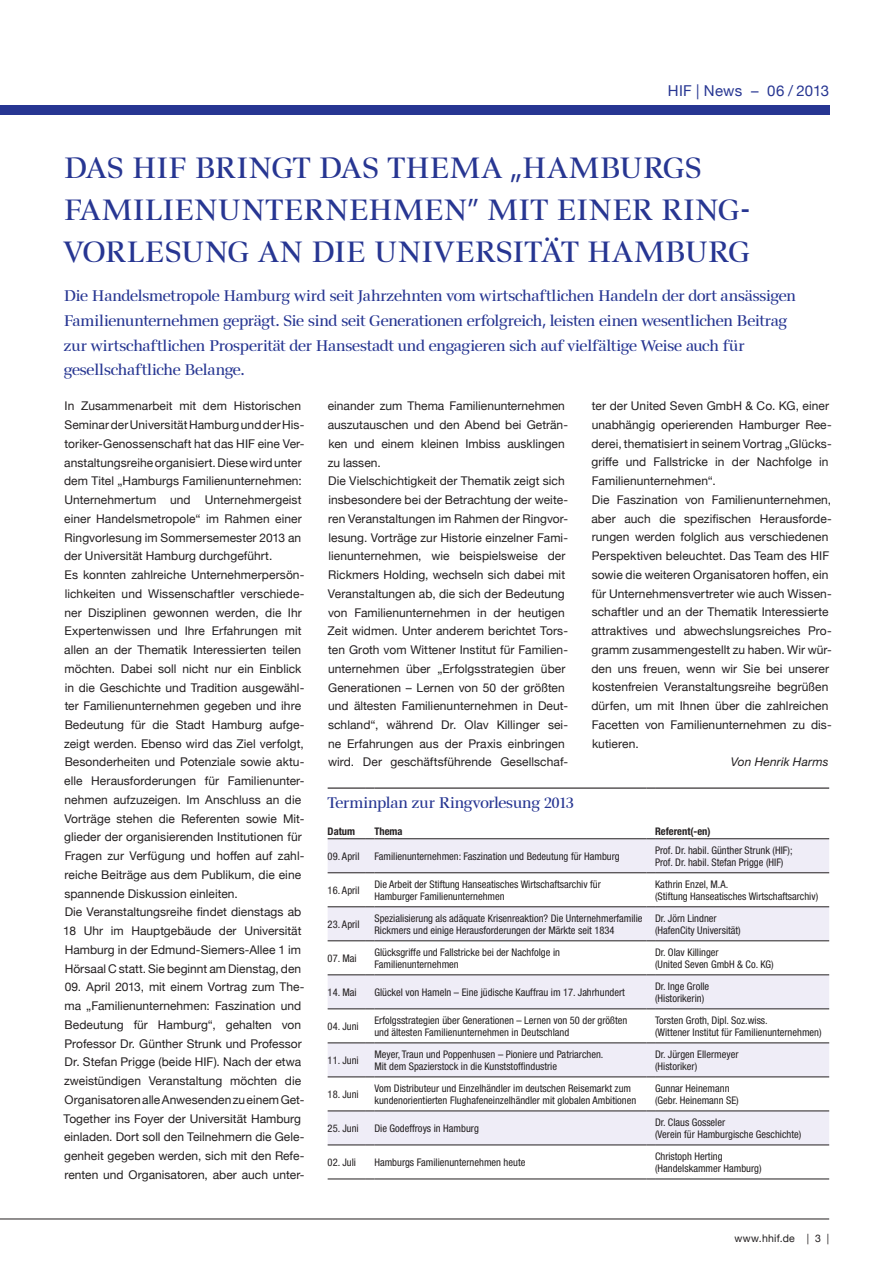
<style>
.page{position:relative;width:893px;height:1263px;background:#fff}
.page>*{position:absolute;margin:0;border:0;box-sizing:border-box;transform-origin:0 0}
.t1{font:30px/42px "Essenz R Buch";letter-spacing:.015em;color:#273692}
.t2{font:15.75px/24.8px "Essenz R Buch";letter-spacing:-.01em;color:#273692}
.t3{font:15.75px "Essenz R Buch";letter-spacing:-.03em;color:#273692}
.t4{font:15px "Helvetica Neue";letter-spacing:.01em;color:#273692}
.t5{font:12px/18.8px "Helvetica Neue";letter-spacing:.005em;color:#231f20}
.t6{font:italic 12px "Helvetica Neue";letter-spacing:.015em;color:#231f20}
.t7{font:condensed 10.5px/12.8px "Helvetica Neue";color:#231f20}
.t8{font:700 condensed 10.5px "Helvetica Neue";color:#231f20}
.t9{font:10.5px "Helvetica Neue";letter-spacing:.025em;color:#231f20}
</style>
<div class="page">
<div style="left:0;top:106px;width:829px;height:9px;background:#273692"></div>
<hr style="left:0;top:1218px;width:829px;height:1px;background:#231f20">
<svg style="left:328px;top:839px;width:501px;height:306px;fill:#efedf7"></svg>
<hr style="left:328px;top:787px;width:38px;height:2px;background:#231f20">
<svg style="left:366px;top:787px;width:8px;height:2px"></svg>
<hr style="left:374px;top:787px;width:273px;height:2px;background:#231f20">
<svg style="left:647px;top:787px;width:8px;height:2px"></svg>
<hr style="left:655px;top:787px;width:174px;height:2px;background:#231f20">
<hr style="left:328px;top:838px;width:38px;height:1px;background:#231f20">
<hr style="left:374px;top:838px;width:273px;height:1px;background:#231f20">
<hr style="left:655px;top:838px;width:174px;height:1px;background:#231f20">
<hr style="left:328px;top:872px;width:38px;height:1px;background:#231f20">
<hr style="left:374px;top:872px;width:273px;height:1px;background:#231f20">
<hr style="left:655px;top:872px;width:174px;height:1px;background:#231f20">
<hr style="left:328px;top:1179px;width:38px;height:1px;background:#231f20">
<hr style="left:374px;top:1179px;width:273px;height:1px;background:#231f20">
<hr style="left:655px;top:1179px;width:174px;height:1px;background:#231f20">
<hr style="left:328px;top:906px;width:38px;height:1px;background:#231f20">
<hr style="left:374px;top:906px;width:273px;height:1px;background:#231f20">
<hr style="left:655px;top:906px;width:174px;height:1px;background:#231f20">
<hr style="left:328px;top:940px;width:38px;height:1px;background:#231f20">
<hr style="left:374px;top:940px;width:273px;height:1px;background:#231f20">
<hr style="left:655px;top:940px;width:174px;height:1px;background:#231f20">
<hr style="left:328px;top:974px;width:38px;height:1px;background:#231f20">
<hr style="left:374px;top:974px;width:273px;height:1px;background:#231f20">
<hr style="left:655px;top:974px;width:174px;height:1px;background:#231f20">
<hr style="left:328px;top:1008px;width:38px;height:1px;background:#231f20">
<hr style="left:374px;top:1008px;width:273px;height:1px;background:#231f20">
<hr style="left:655px;top:1008px;width:174px;height:1px;background:#231f20">
<hr style="left:328px;top:1043px;width:38px;height:1px;background:#231f20">
<hr style="left:374px;top:1043px;width:273px;height:1px;background:#231f20">
<hr style="left:655px;top:1043px;width:174px;height:1px;background:#231f20">
<hr style="left:328px;top:1077px;width:38px;height:1px;background:#231f20">
<hr style="left:374px;top:1077px;width:273px;height:1px;background:#231f20">
<hr style="left:655px;top:1077px;width:174px;height:1px;background:#231f20">
<hr style="left:328px;top:1111px;width:38px;height:1px;background:#231f20">
<hr style="left:374px;top:1111px;width:273px;height:1px;background:#231f20">
<hr style="left:655px;top:1111px;width:174px;height:1px;background:#231f20">
<hr style="left:328px;top:1145px;width:38px;height:1px;background:#231f20">
<hr style="left:374px;top:1145px;width:273px;height:1px;background:#231f20">
<hr style="left:655px;top:1145px;width:174px;height:1px;background:#231f20">
<p class="t4" style="left:668px;top:78px;width:163px">HIF | News – 06 / 2013</p>
<h1 class="t1" style="left:64px;top:148px;width:687px;text-indent:131px">bringt das Thema „Hamburgs<br>Familienunternehmen“ mit einer Ring&shy;vorlesung an die Universität Hamburg</h1>
<h1 class="t1" style="left:64px;top:148px;width:87px">Das HIF</h1>
<p class="t2" style="left:64px;top:284px;width:733px">Die Handelsmetropole Hamburg wird seit Jahrzehnten vom wirtschaftlichen Handeln der dort ansässigen Familienunternehmen geprägt. Sie sind seit Generationen erfolgreich, leisten einen wesentlichen Beitrag zur wirtschaftlichen Prosperität der Hansestadt und engagieren sich auf vielfältige Weise auch für gesellschaftliche Belange.</p>
<p class="t5" style="left:327px;top:396px;width:242px">einander zum Thema Familienunternehmen auszutauschen und den Abend bei Geträn&shy;ken und einem kleinen Imbiss ausklingen zu lassen.<br>Die Vielschichtigkeit der Thematik zeigt sich insbesondere bei der Betrachtung der weite&shy;ren Veranstaltungen im Rahmen der Ringvor&shy;lesung. Vorträge zur Historie einzelner Fami&shy;lienunternehmen, wie beispielsweise der Rickmers Holding, wechseln sich dabei mit Veranstaltungen ab, die sich der Bedeutung von Familienunternehmen in der heutigen Zeit widmen. Unter anderem berichtet Tors&shy;ten Groth vom Wittener Institut für Familien&shy;unternehmen über „Erfolgsstrategien über Generationen – Lernen von 50 der größten und ältesten Familienunternehmen in Deut&shy;schland“, während Dr. Olav Killinger sei&shy;ne Erfahrungen aus der Praxis einbringen wird. Der geschäftsführende Gesellschaf-</p>
<p class="t5" style="left:591px;top:396px;width:242px">ter der United Seven GmbH &amp; Co. KG, einer unabhängig operierenden Hamburger Ree&shy;derei, thematisiert in seinem Vortrag „Glücks&shy;griffe und Fallstricke in der Nachfolge in Familienunternehmen“.<br>Die Faszination von Familienunternehmen, aber auch die spezifischen Herausforde&shy;rungen werden folglich aus verschiedenen Perspektiven beleuchtet. Das Team des HIF sowie die weiteren Organisatoren hoffen, ein für Unternehmensvertreter wie auch Wissen&shy;schaftler und an der Thematik Interessierte attraktives und abwechslungsreiches Pro&shy;gramm zusammengestellt zu haben. Wir wür&shy;den uns freuen, wenn wir Sie bei unserer kostenfreien Veranstaltungsreihe begrüßen dürfen, um mit Ihnen über die zahlreichen Facetten von Familienunternehmen zu dis&shy;kutieren.</p>
<p class="t5" style="left:63px;top:396px;width:243px">In Zusammenarbeit mit dem Historischen Seminar der Universität Hamburg und der His&shy;toriker-Genossenschaft hat das HIF eine Ver&shy;anstaltungsreihe organisiert. Diese wird unter dem Titel „Hamburgs Familienunternehmen:<br>Unternehmertum und Unternehmergeist einer Handelsmetropole“ im Rahmen einer Ringvorlesung im Sommersemester 2013 an der Universität Hamburg durchgeführt.<br>Es konnten zahlreiche Unternehmerpersön&shy;lichkeiten und Wissenschaftler verschiede&shy;ner Disziplinen gewonnen werden, die Ihr Expertenwissen und Ihre Erfahrungen mit allen an der Thematik Interessierten teilen möchten. Dabei soll nicht nur ein Einblick in die Geschichte und Tradition ausgewähl&shy;ter Familienunternehmen gegeben und ihre Bedeutung für die Stadt Hamburg aufge&shy;zeigt werden. Ebenso wird das Ziel verfolgt, Besonderheiten und Potenziale sowie aktu&shy;elle Herausforderungen für Familienunter&shy;nehmen aufzuzeigen. Im Anschluss an die Vorträge stehen die Referenten sowie Mit&shy;glieder der organisierenden Institutionen für Fragen zur Verfügung und hoffen auf zahl&shy;reiche Beiträge aus dem Publikum, die eine spannende Diskussion einleiten.<br>Die Veranstaltungsreihe findet dienstags ab 18 Uhr im Hauptgebäude der Universität Hamburg in der Edmund-Siemers-Allee 1 im Hörsaal C statt. Sie beginnt am Dienstag, den</p>
<p class="t5" style="left:63px;top:977px;width:242px">09. April 2013, mit einem Vortrag zum The&shy;ma „Familienunternehmen: Faszination und Bedeutung für Hamburg“, gehalten von Professor Dr. Günther Strunk und Professor Dr. Stefan Prigge (beide HIF). Nach der etwa zweistündigen Veranstaltung möchten die Organisatoren alle Anwesenden zu einem Get-Together ins Foyer der Universität Hamburg einladen. Dort soll den Teilnehmern die Gele&shy;genheit gegeben werden, sich mit den Refe&shy;renten und Organisatoren, aber auch unter-</p>
<p class="t6" style="left:731px;top:755px;width:99px">Von Henrik Harms</p>
<h2 class="t3" style="left:328px;top:794px;width:248px">Terminplan zur Ringvorlesung 2013</h2>
<p class="t8" style="left:328px;top:824px;width:29px">Datum</p>
<p class="t8" style="left:374px;top:824px;width:30px">Thema</p>
<p class="t8" style="left:655px;top:824px;width:57px">Referent(-en)</p>
<p class="t7" style="left:328px;top:850px;width:33px">09. April</p>
<p class="t7" style="left:374px;top:850px;width:247px">Familienunternehmen: Faszination und Bedeutung für Hamburg</p>
<p class="t7" style="left:655px;top:843px;width:139px">Prof. Dr. habil. Günther Strunk (HIF);<br>Prof. Dr. habil. Stefan Prigge (HIF)</p>
<p class="t7" style="left:328px;top:884px;width:33px">16. April</p>
<p class="t7" style="left:374px;top:877px;width:228px">Die Arbeit der Stiftung Hanseatisches Wirtschaftsarchiv für<br>Hamburger Familienunternehmen</p>
<p class="t7" style="left:655px;top:877px;width:165px">Kathrin Enzel, M.A.<br>(Stiftung Hanseatisches Wirtschaftsarchiv)</p>
<p class="t7" style="left:328px;top:918px;width:33px">23. April</p>
<p class="t7" style="left:374px;top:911px;width:270px">Spezialisierung als adäquate Krisenreaktion? Die Unternehmerfamilie<br>Rickmers und einige Herausforderungen der Märkte seit 1834</p>
<p class="t7" style="left:655px;top:911px;width:87px">Dr. Jörn Lindner (HafenCity Universität)</p>
<p class="t7" style="left:328px;top:952px;width:30px">07. Mai</p>
<p class="t7" style="left:374px;top:945px;width:187px">Glücksgriffe und Fallstricke bei der Nachfolge in<br>Familienunternehmen</p>
<p class="t7" style="left:655px;top:945px;width:120px">Dr. Olav Killinger<br>(United Seven GmbH &amp; Co. KG)</p>
<p class="t7" style="left:328px;top:986px;width:30px">14. Mai</p>
<p class="t7" style="left:374px;top:986px;width:252px">Glückel von Hameln – Eine jüdische Kauffrau im 17. Jahrhundert</p>
<p class="t7" style="left:655px;top:979px;width:56px">Dr. Inge Grolle (Historikerin)</p>
<p class="t7" style="left:328px;top:1020px;width:33px">04. Juni</p>
<p class="t7" style="left:374px;top:1013px;width:254px">Erfolgsstrategien über Generationen – Lernen von 50 der größten und ältesten Familienunternehmen in Deutschland</p>
<p class="t7" style="left:655px;top:1013px;width:168px">Torsten Groth, Dipl. Soz.wiss.<br>(Wittener Institut für Familienunternehmen)</p>
<p class="t7" style="left:328px;top:1054px;width:33px">11. Juni</p>
<p class="t7" style="left:374px;top:1047px;width:231px">Meyer, Traun und Poppenhusen – Pioniere und Patriarchen.<br>Mit dem Spazierstock in die Kunststoffindustrie</p>
<p class="t7" style="left:655px;top:1047px;width:85px">Dr. Jürgen Ellermeyer (Historiker)</p>
<p class="t7" style="left:328px;top:1088px;width:33px">18. Juni</p>
<p class="t7" style="left:374px;top:1081px;width:263px">Vom Distributeur und Einzelhändler im deutschen Reisemarkt zum kundenorientierten Flughafeneinzelhändler mit globalen Ambitionen</p>
<p class="t7" style="left:655px;top:1081px;width:85px">Gunnar Heinemann (Gebr. Heinemann SE)</p>
<p class="t7" style="left:328px;top:1122px;width:33px">25. Juni</p>
<p class="t7" style="left:374px;top:1122px;width:106px">Die Godeffroys in Hamburg</p>
<p class="t7" style="left:655px;top:1115px;width:148px">Dr. Claus Gosseler<br>(Verein für Hamburgische Geschichte)</p>
<p class="t7" style="left:328px;top:1156px;width:30px">02. Juli</p>
<p class="t7" style="left:374px;top:1156px;width:153px">Hamburgs Familienunternehmen heute</p>
<p class="t7" style="left:655px;top:1149px;width:108px">Christoph Herting (Handelskammer Hamburg)</p>
<p class="t9" style="left:734px;top:1229px;width:96px">www.hhif.de | 3 |</p>
</div>
